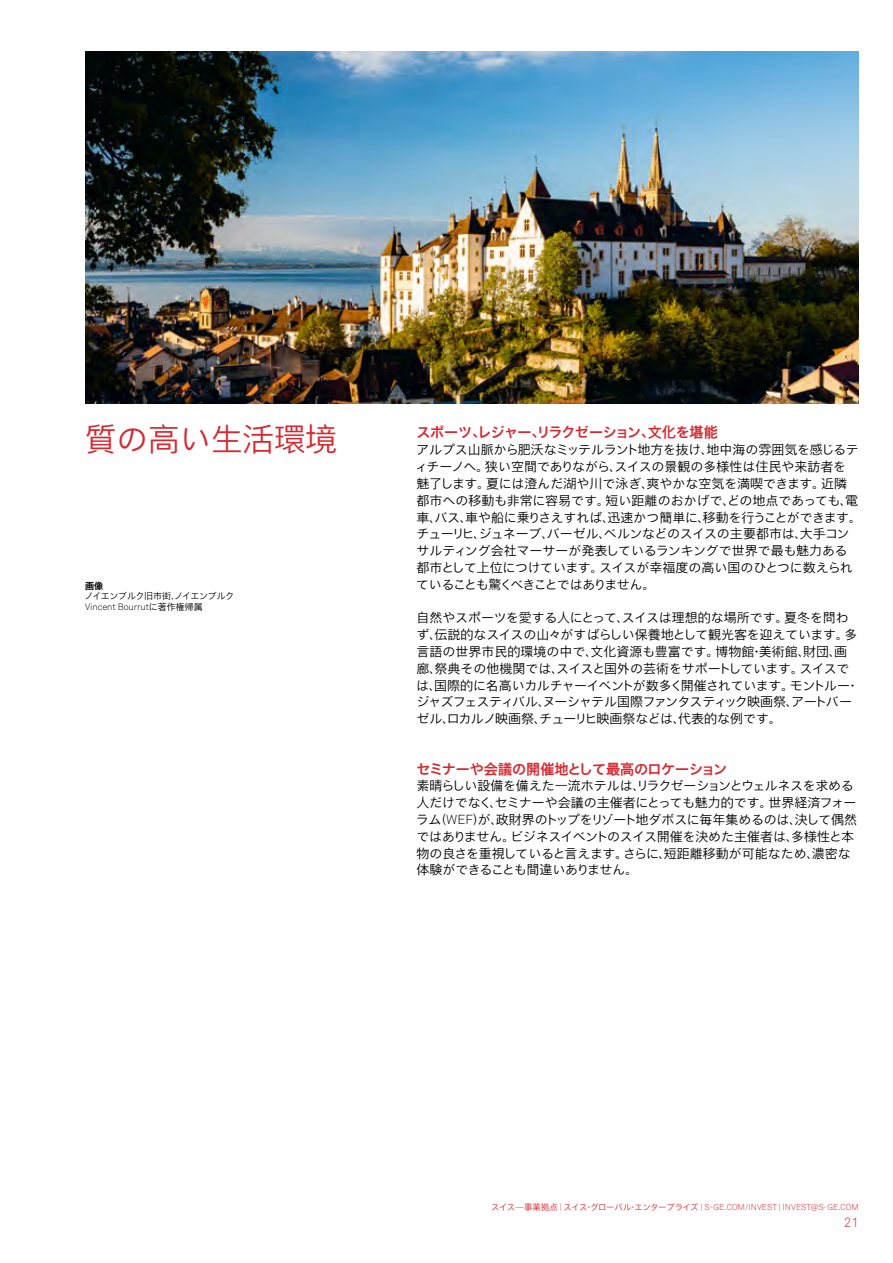
<style>
.page{position:relative;width:893px;height:1263px;background:#fff}
.page>*{position:absolute;margin:0;border:0;box-sizing:border-box;transform-origin:0 0}
.t1{font:31.5px "Akkurat S GE Light";color:#d7282f}
.t2{font:14.1px "Akkurat S GE Bold";letter-spacing:-.015em;color:#d7282f}
.t3{font:13.2px "Akkurat S GE Light";color:#d7282f}
.t4{font:12.75px/16.8px "Akkurat S GE Light";letter-spacing:-.015em;color:#000}
.t5{font:9px/10.5px "Akkurat S GE Light";color:#000}
.t6{font:9px "Akkurat S GE Bold";color:#000}
.t7{font:8.4px "Akkurat S GE Light";color:#d7282f}
</style>
<div class="page">
<img style="left:85px;top:51px;width:774px;height:353px">
<h1 class="t1" style="left:85px;top:417px;width:253px">質の高い生活環境</h1>
<p class="t6" style="left:85px;top:579px;width:19px">画像</p>
<p class="t5" style="left:84px;top:590px;width:152px">ノイエンブルク旧市街、ノイエンブルク<br>Vincent Bourrutに著作権帰属</p>
<p class="t2" style="left:416px;top:422px;width:303px">スポーツ、レジャー、リラクゼーション、文化を堪能</p>
<p class="t4" style="left:415px;top:441px;width:448px">アルプス山脈から肥沃なミッテルラント地方を抜け、地中海の雰囲気を感じるティチーノへ。狭い空間でありながら、スイスの景観の多様性は住民や来訪者を魅了します。夏には澄んだ湖や川で泳ぎ、爽やかな空気を満喫できます。近隣都市への移動も非常に容易です。短い距離のおかげで、どの地点であっても、電車、バス、車や船に乗りさえすれば、迅速かつ簡単に、移動を行うことができます。チューリヒ、ジュネーブ、バーゼル、ベルンなどのスイスの主要都市は、大手コンサルティング会社マーサーが発表しているランキングで世界で最も魅力ある都市として上位につけています。スイスが幸福度の高い国のひとつに数えられていることも驚くべきことではありません。</p>
<p class="t4" style="left:416px;top:609px;width:444px">自然やスポーツを愛する人にとって、スイスは理想的な場所です。夏冬を問わず、伝説的なスイスの山々がすばらしい保養地として観光客を迎えています。多言語の世界市民的環境の中で、文化資源も豊富です。博物館・美術館、財団、画廊、祭典その他機関では、スイスと国外の芸術をサポートしています。スイスでは、国際的に名高いカルチャーイベントが数多く開催されています。モントルー・ジャズフェスティバル、ヌーシャテル国際ファンタスティック映画祭、アートバーゼル、ロカルノ映画祭、チューリヒ映画祭などは、代表的な例です。</p>
<p class="t2" style="left:416px;top:758px;width:312px">セミナーや会議の開催地として最高のロケーション</p>
<p class="t4" style="left:416px;top:777px;width:443px">素晴らしい設備を備えた一流ホテルは、リラクゼーションとウェルネスを求める人だけでなく、セミナーや会議の主催者にとっても魅力的です。世界経済フォーラム（WEF）が、政財界のトップをリゾート地ダボスに毎年集めるのは、決して偶然ではありません。ビジネスイベントのスイス開催を決めた主催者は、多様性と本物の良さを重視していると言えます。さらに、短距離移動が可能なため、濃密な体験ができることも間違いありません。</p>
<p class="t7" style="left:491px;top:1202px;width:369px">スイス―事業拠点 | スイス・グローバル・エンタープライズ | S-GE.COM/INVEST | INVEST@S-GE.COM</p>
<p class="t3" style="left:844px;top:1213px;width:17px">21</p>
</div>
